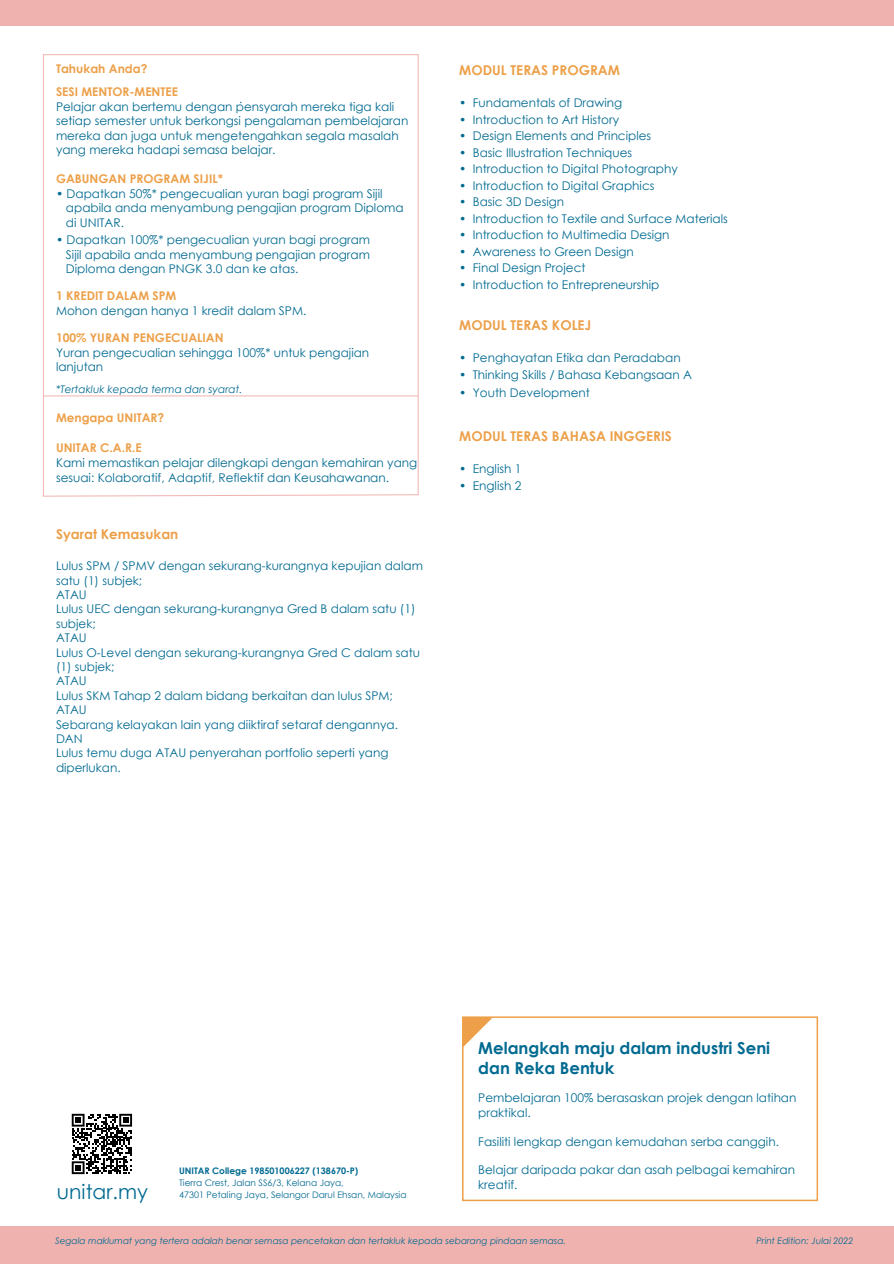
<style>
.page{position:relative;width:894px;height:1264px;background:#fff}
.page>*{position:absolute;margin:0;border:0;box-sizing:border-box;transform-origin:0 0}
.t1{font:20.25px "Century Gothic";color:#006a91}
.t2{font:700 16.5px/19.8px "Century Gothic";color:#006a91}
.t3{font:700 13.5px "Century Gothic";color:#eda049}
.t4{font:12px/14.4px "Century Gothic";color:#006a91}
.t5{font:700 12px/22.5px "Century Gothic";color:#eda049}
.t6{font:italic 10.5px "Century Gothic";color:#006a91}
.t7{font:italic 9px "Century Gothic";color:#006a91}
.t8{font:9px/12px "Century Gothic";color:#006a91}
.t9{font:700 9px "Century Gothic";color:#006a91}
</style>
<div class="page">
<div style="left:0;top:0;width:893px;height:26px;background:#f0b2af"></div>
<div style="left:0;top:1226px;width:893px;height:37px;background:#f0b2af"></div>
<svg style="left:43px;top:54px;width:375px;height:442px"></svg>
<div style="left:462px;top:1016px;width:355px;height:184px;border:2px solid #eda049"></div>
<svg style="left:462px;top:1016px;width:31px;height:31px"></svg>
<svg style="left:72px;top:1113px;width:60px;height:60px"></svg>
<p class="t5" style="left:56px;top:57px;width:123px">Tahukah Anda?<br>SESI MENTOR-MENTEE</p>
<p class="t4" style="left:56px;top:99px;width:354px">Pelajar akan bertemu dengan pensyarah mereka tiga kali setiap semester untuk berkongsi pengalaman pembelajaran mereka dan juga untuk mengetengahkan segala masalah yang mereka hadapi semasa belajar.</p>
<p class="t5" style="left:56px;top:167px;width:168px">GABUNGAN PROGRAM SIJIL*</p>
<p class="t4" style="left:66px;top:186px;width:339px;text-indent:-10px">• Dapatkan 50%* pengecualian yuran bagi program Sijil apabila anda menyambung pengajian program Diploma di UNITAR.</p>
<p class="t4" style="left:66px;top:232px;width:305px;text-align:justify;text-indent:-10px">• Dapatkan 100%* pengecualian yuran bagi program Sijil apabila anda menyambung pengajian program Diploma dengan PNGK 3.0 dan ke atas.</p>
<p class="t5" style="left:56px;top:284px;width:122px">1 KREDIT DALAM SPM</p>
<p class="t4" style="left:56px;top:303px;width:252px">Mohon dengan hanya 1 kredit dalam SPM.</p>
<p class="t5" style="left:56px;top:326px;width:169px">100% YURAN PENGECUALIAN</p>
<p class="t4" style="left:56px;top:345px;width:315px">Yuran pengecualian sehingga 100%* untuk pengajian lanjutan</p>
<p class="t6" style="left:56px;top:382px;width:188px">*Tertakluk kepada terma dan syarat.</p>
<p class="t5" style="left:56px;top:406px;width:110px">Mengapa UNITAR?</p>
<p class="t5" style="left:56px;top:436px;width:87px">UNITAR C.A.R.E</p>
<p class="t4" style="left:56px;top:455px;width:362px">Kami memastikan pelajar dilengkapi dengan kemahiran yang sesuai: Kolaboratif, Adaptif, Reflektif dan Keusahawanan.</p>
<p class="t3" style="left:56px;top:524px;width:124px">Syarat Kemasukan</p>
<p class="t4" style="left:56px;top:558px;width:368px">Lulus SPM / SPMV dengan sekurang-kurangnya kepujian dalam satu (1) subjek;<br>ATAU<br>Lulus UEC dengan sekurang-kurangnya Gred B dalam satu (1) subjek;<br>ATAU<br>Lulus O-Level dengan sekurang-kurangnya Gred C dalam satu (1) subjek;<br>ATAU<br>Lulus SKM Tahap 2 dalam bidang berkaitan dan lulus SPM;<br>ATAU<br>Sebarang kelayakan lain yang diiktiraf setaraf dengannya.<br>DAN<br>Lulus temu duga ATAU penyerahan portfolio seperti yang diperlukan.</p>
<p class="t3" style="left:459px;top:59px;width:162px">MODUL TERAS PROGRAM</p>
<p class="t4" style="left:459px;top:95px;width:164px">• Fundamentals of Drawing</p>
<p class="t4" style="left:459px;top:112px;width:161px">• Introduction to Art History</p>
<p class="t4" style="left:459px;top:128px;width:193px">• Design Elements and Principles</p>
<p class="t4" style="left:459px;top:145px;width:174px">• Basic Illustration Techniques</p>
<p class="t4" style="left:459px;top:161px;width:220px">• Introduction to Digital Photography</p>
<p class="t4" style="left:459px;top:178px;width:196px">• Introduction to Digital Graphics</p>
<p class="t4" style="left:459px;top:194px;width:106px">• Basic 3D Design</p>
<p class="t4" style="left:459px;top:211px;width:270px">• Introduction to Textile and Surface Materials</p>
<p class="t4" style="left:459px;top:227px;width:212px">• Introduction to Multimedia Design</p>
<p class="t4" style="left:459px;top:244px;width:176px">• Awareness to Green Design</p>
<p class="t4" style="left:459px;top:260px;width:128px">• Final Design Project</p>
<p class="t4" style="left:459px;top:277px;width:201px">• Introduction to Entrepreneurship</p>
<p class="t3" style="left:459px;top:314px;width:133px">MODUL TERAS KOLEJ</p>
<p class="t4" style="left:459px;top:350px;width:223px">• Penghayatan Etika dan Peradaban</p>
<p class="t4" style="left:459px;top:367px;width:234px">• Thinking Skills / Bahasa Kebangsaan A</p>
<p class="t4" style="left:459px;top:385px;width:132px">• Youth Development</p>
<p class="t3" style="left:459px;top:425px;width:214px">MODUL TERAS BAHASA INGGERIS</p>
<p class="t4" style="left:459px;top:478px;width:64px">• English 2</p>
<p class="t4" style="left:459px;top:461px;width:64px">• English 1</p>
<h2 class="t2" style="left:478px;top:1037px;width:293px">Melangkah maju dalam industri Seni dan Reka Bentuk</h2>
<p class="t4" style="left:478px;top:1090px;width:319px">Pembelajaran 100% berasaskan projek dengan latihan praktikal.</p>
<p class="t4" style="left:478px;top:1133px;width:302px">Fasiliti lengkap dengan kemudahan serba canggih.</p>
<p class="t4" style="left:478px;top:1162px;width:318px">Belajar daripada pakar dan asah pelbagai kemahiran kreatif.</p>
<p class="t9" style="left:179px;top:1163px;width:181px">UNITAR College 198501006227 (138670-P)</p>
<p class="t8" style="left:179px;top:1176px;width:229px">Tierra Crest, Jalan SS6/3, Kelana Jaya,<br>47301 Petaling Jaya, Selangor Darul Ehsan, Malaysia</p>
<p class="t7" style="left:55px;top:1234px;width:512px">Segala maklumat yang tertera adalah benar semasa pencetakan dan tertakluk kepada sebarang pindaan semasa.</p>
<p class="t7" style="left:756px;top:1234px;width:98px">Print Edition: Julai 2022</p>
<h1 class="t1" style="left:57px;top:1177px;width:92px">unitar.my</h1>
</div>
